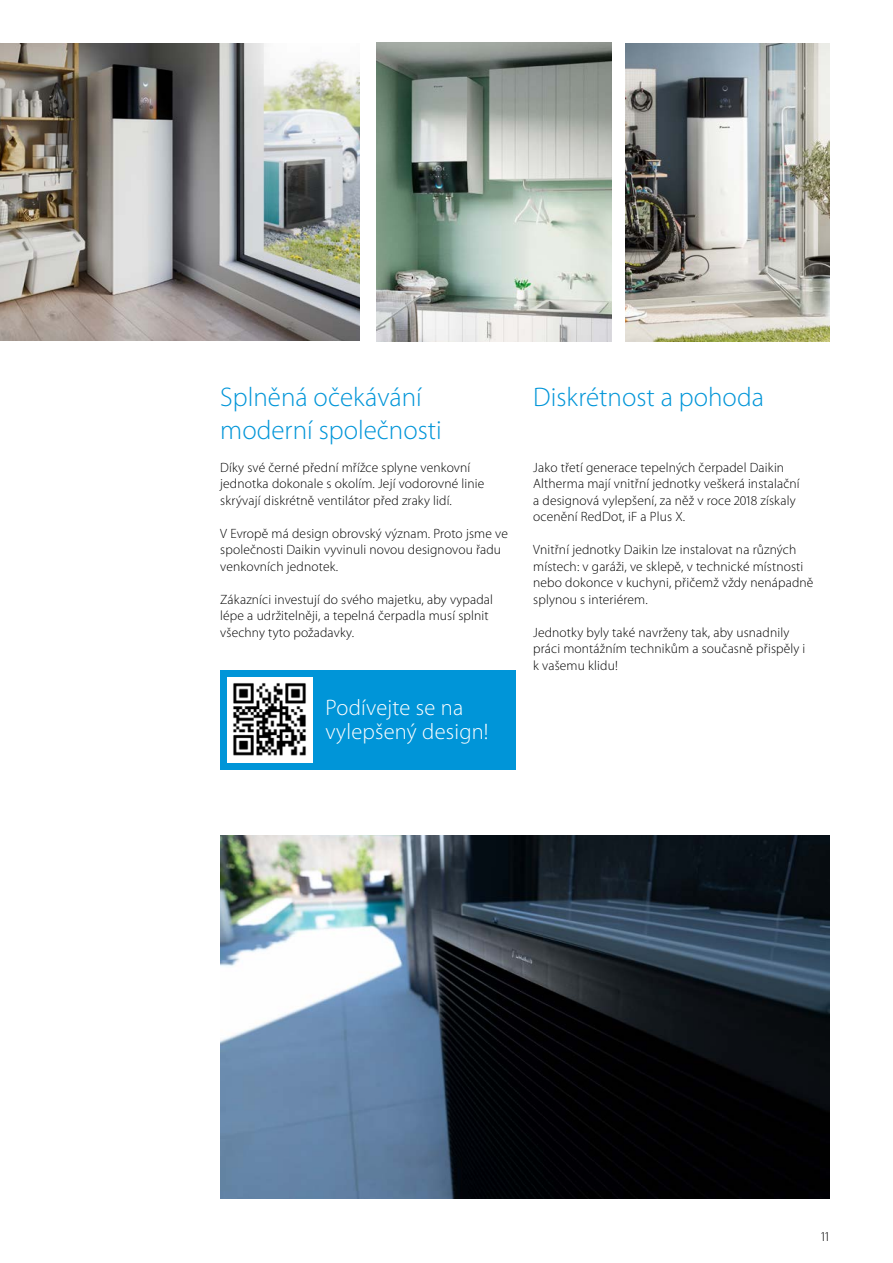
<style>
.page{position:relative;width:893px;height:1263px;background:#fff}
.page>*{position:absolute;margin:0;border:0;box-sizing:border-box;transform-origin:0 0}
.t1{font:300 27px/33px "Myriad Pro";color:#0095d8}
.t2{font:300 22.5px/24px "Myriad Pro";letter-spacing:.01em;color:#fff}
.t3{font:300 13.5px/16.5px "Myriad Pro";letter-spacing:.01em;color:#000}
</style>
<div class="page">
<img style="left:626px;top:43px;width:203px;height:298px">
<img style="left:377px;top:43px;width:234px;height:298px">
<img style="left:0;top:43px;width:360px;height:297px">
<img style="left:220px;top:835px;width:609px;height:364px">
<div style="left:220px;top:670px;width:296px;height:99px;background:#0095d8"></div>
<img style="left:227px;top:677px;width:85px;height:86px">
<h1 class="t1" style="left:220px;top:380px;width:223px">Splněná očekávání moderní společnosti</h1>
<p class="t3" style="left:220px;top:459px;width:266px">Díky své černé přední mřížce splyne venkovní jednotka dokonale s okolím. Její vodorovné linie skrývají diskrétně ventilátor před zraky lidí.</p>
<p class="t3" style="left:220px;top:525px;width:289px">V Evropě má design obrovský význam. Proto jsme ve společnosti Daikin vyvinuli novou designovou řadu venkovních jednotek.</p>
<p class="t3" style="left:220px;top:591px;width:274px">Zákazníci investují do svého majetku, aby vypadal lépe a udržitelněji, a tepelná čerpadla musí splnit všechny tyto požadavky.</p>
<h2 class="t2" style="left:326px;top:696px;width:164px">Podívejte se na vylepšený design!</h2>
<h1 class="t1" style="left:533px;top:380px;width:232px">Diskrétnost a pohoda</h1>
<p class="t3" style="left:533px;top:459px;width:268px">Jako třetí generace tepelných čerpadel Daikin Altherma mají vnitřní jednotky veškerá instalační a designová vylepšení, za něž v roce 2018 získaly ocenění RedDot, iF a Plus X.</p>
<p class="t3" style="left:533px;top:541px;width:282px">Vnitřní jednotky Daikin lze instalovat na různých místech: v garáži, ve sklepě, v technické místnosti nebo dokonce v kuchyni, přičemž vždy nenápadně splynou s interiérem.</p>
<p class="t3" style="left:533px;top:624px;width:274px">Jednotky byly také navrženy tak, aby usnadnily práci montážním technikům a současně přispěly i k vašemu klidu!</p>
<p class="t3" style="left:821px;top:1228px;width:10px">11</p>
</div>
